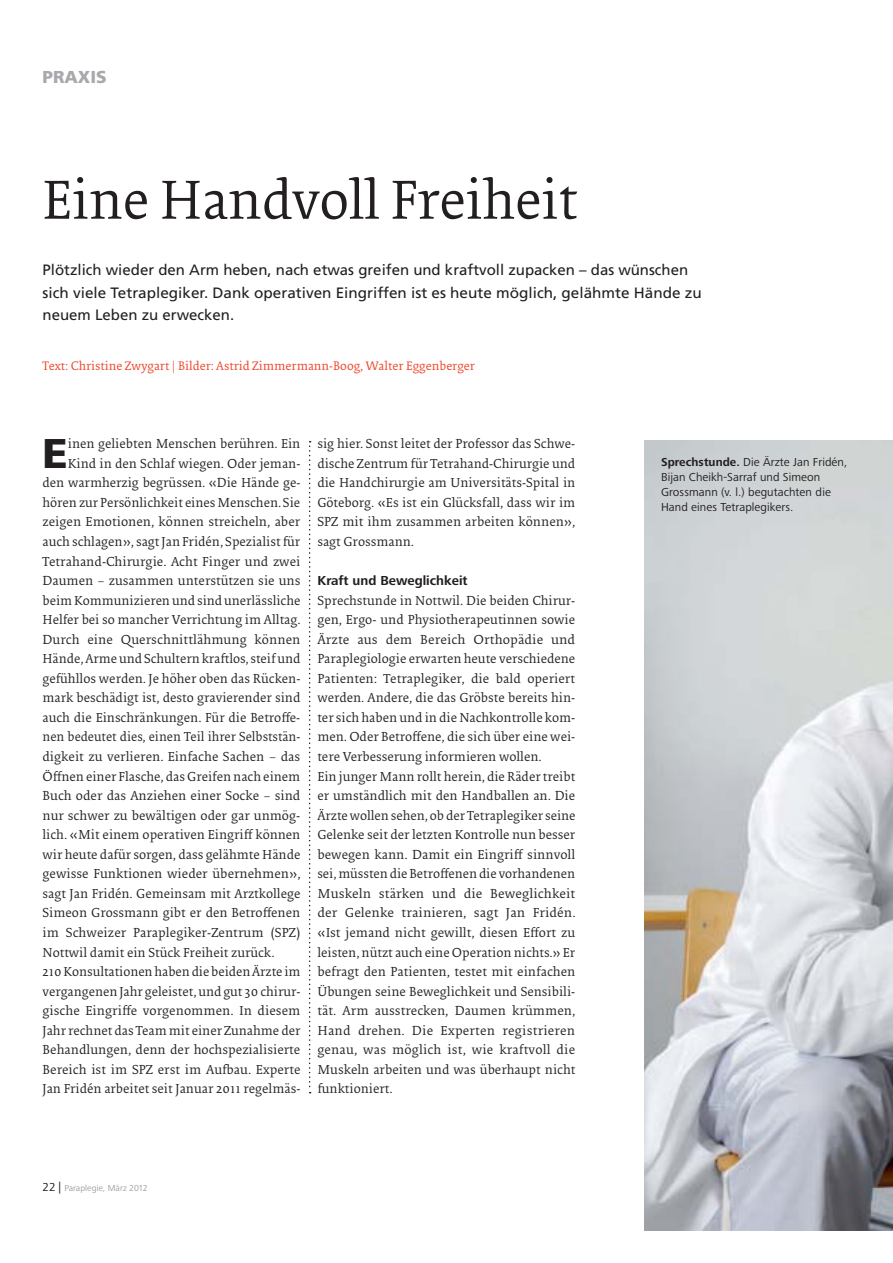
<style>
.page{position:relative;width:893px;height:1263px;background:#fff}
.page>*{position:absolute;margin:0;border:0;box-sizing:border-box;transform-origin:0 0}
.t1{font:57px "Collis";letter-spacing:-.01em;color:#231f20}
.t2{font:900 41.55px "Frutiger LT";color:#231f20}
.t3{font:900 17.25px "Frutiger LT";color:#a7a9ac}
.t4{font:15px/22.5px "Frutiger LT";color:#231f20}
.t5{font:13.5px/19.5px "Collis";color:#231f20;text-align:justify}
.t6{font:700 13.5px "Frutiger Next Pro";color:#231f20}
.t7{font:12.75px "Collis";color:#ef4023}
.t8{font:12px/15px "Frutiger Next Pro";letter-spacing:.005em;color:#231f20}
.t9{font:9px "Frutiger Next Pro";color:#9d9fa1}
.s1{font-size:12px;color:#231f20}
.s2{font-weight:700}
</style>
<div class="page">
<img style="left:644px;top:441px;width:249px;height:790px">
<svg style="left:309px;top:441px;width:2px;height:652px"></svg>
<p class="t3" style="left:43px;top:67px;width:66px">PRAXIS</p>
<h1 class="t1" style="left:43px;top:177px;width:536px">Eine Handvoll Freiheit</h1>
<p class="t4" style="left:43px;top:260px;width:661px">Plötzlich wieder den Arm heben, nach etwas greifen und kraftvoll zupacken – das wünschen sich viele Tetraplegiker. Dank operativen Eingriffen ist es heute möglich, gelähmte Hände zu neuem Leben zu erwecken.</p>
<p class="t7" style="left:43px;top:360px;width:434px">Text: Christine Zwygart | Bilder: Astrid Zimmermann-Boog, Walter Eggenberger</p>
<h2 class="t2" style="left:43px;top:429px;width:27px">E</h2>
<p class="t5" style="left:68px;top:435px;width:234px">inen geliebten Menschen berühren. Ein</p>
<p class="t5" style="left:68px;top:455px;width:234px">Kind in den Schlaf wiegen. Oder jeman-</p>
<p class="t5" style="left:43px;top:474px;width:259px">den warmherzig begrüssen. «Die Hände ge-</p>
<p class="t5" style="left:43px;top:494px;width:259px">hören zur Persönlichkeit eines Menschen. Sie</p>
<p class="t5" style="left:43px;top:514px;width:259px">zeigen Emotionen, können streicheln, aber</p>
<p class="t5" style="left:43px;top:533px;width:259px">auch schlagen», sagt Jan Fridén, Spezialist für</p>
<p class="t5" style="left:43px;top:553px;width:259px">Tetrahand-Chirurgie. Acht Finger und zwei</p>
<p class="t5" style="left:43px;top:572px;width:259px">Daumen – zusammen unterstützen sie uns</p>
<p class="t5" style="left:43px;top:592px;width:259px">beim Kommunizieren und sind unerlässliche</p>
<p class="t5" style="left:43px;top:611px;width:259px">Helfer bei so mancher Verrichtung im Alltag.</p>
<p class="t5" style="left:43px;top:631px;width:259px">Durch eine Querschnittlähmung können</p>
<p class="t5" style="left:43px;top:650px;width:260px">Hände, Arme und Schultern kraftlos, steif und</p>
<p class="t5" style="left:43px;top:670px;width:259px">gefühllos werden. Je höher oben das Rücken-</p>
<p class="t5" style="left:43px;top:689px;width:259px">mark beschädigt ist, desto gravierender sind</p>
<p class="t5" style="left:43px;top:709px;width:259px">auch die Einschränkungen. Für die Betroffe-</p>
<p class="t5" style="left:43px;top:729px;width:259px">nen bedeutet dies, einen Teil ihrer Selbststän-</p>
<p class="t5" style="left:43px;top:748px;width:259px">digkeit zu verlieren. Einfache Sachen – das</p>
<p class="t5" style="left:43px;top:768px;width:259px">Öffnen einer Flasche, das Greifen nach einem</p>
<p class="t5" style="left:43px;top:787px;width:259px">Buch oder das Anziehen einer Socke – sind</p>
<p class="t5" style="left:43px;top:807px;width:259px">nur schwer zu bewältigen oder gar unmög-</p>
<p class="t5" style="left:43px;top:826px;width:259px">lich. «Mit einem operativen Eingriff können</p>
<p class="t5" style="left:43px;top:846px;width:259px">wir heute dafür sorgen, dass gelähmte Hände</p>
<p class="t5" style="left:43px;top:865px;width:259px">gewisse Funktionen wieder übernehmen»,</p>
<p class="t5" style="left:43px;top:885px;width:259px">sagt Jan Fridén. Gemeinsam mit Arztkollege</p>
<p class="t5" style="left:43px;top:905px;width:259px">Simeon Grossmann gibt er den Betroffenen</p>
<p class="t5" style="left:43px;top:924px;width:259px">im Schweizer Paraplegiker-Zentrum (SPZ)</p>
<p class="t5" style="left:43px;top:944px;width:233px">Nottwil damit ein Stück Freiheit zurück.</p>
<p class="t5" style="left:43px;top:963px;width:259px">210 Konsultationen haben die beiden Ärzte im</p>
<p class="t5" style="left:43px;top:983px;width:259px">vergangenen Jahr geleistet, und gut 30 chirur-</p>
<p class="t5" style="left:43px;top:1002px;width:259px">gische Eingriffe vorgenommen. In diesem</p>
<p class="t5" style="left:43px;top:1022px;width:259px">Jahr rechnet das Team mit einer Zunahme der</p>
<p class="t5" style="left:43px;top:1041px;width:259px">Behandlungen, denn der hochspezialisierte</p>
<p class="t5" style="left:43px;top:1061px;width:259px">Bereich ist im SPZ erst im Aufbau. Experte</p>
<p class="t5" style="left:43px;top:1080px;width:259px">Jan Fridén arbeitet seit Januar 2011 regelmäs-</p>
<p class="t5" style="left:317px;top:435px;width:259px">sig hier. Sonst leitet der Professor das Schwe&shy;dische Zentrum für Tetrahand-Chirurgie und die Handchirurgie am Universitäts-Spital in Göteborg. «Es ist ein Glücksfall, dass wir im SPZ mit ihm zusammen arbeiten können», sagt Grossmann.</p>
<p class="t6" style="left:317px;top:575px;width:152px">Kraft und Beweglichkeit</p>
<p class="t5" style="left:317px;top:592px;width:260px;text-align:left">Sprechstunde in Nottwil. Die beiden Chirur&shy;gen, Ergo- und Physiotherapeutinnen sowie Ärzte aus dem Bereich Orthopädie und Paraplegiologie erwarten heute verschiedene Patienten: Tetraplegiker, die bald operiert werden. Andere, die das Gröbste bereits hin&shy;ter sich haben und in die Nachkontrolle kom&shy;men. Oder Betroffene, die sich über eine wei&shy;tere Verbesserung informieren wollen.<br>Ein junger Mann rollt herein, die Räder treibt er umständlich mit den Handballen an. Die Ärzte wollen sehen, ob der Tetraplegiker seine Gelenke seit der letzten Kontrolle nun besser bewegen kann. Damit ein Eingriff sinnvoll sei, müssten die Betroffenen die vorhandenen Muskeln stärken und die Beweglichkeit der Gelenke trainieren, sagt Jan Fridén. «Ist jemand nicht gewillt, diesen Effort zu leisten, nützt auch eine Operation nichts.» Er befragt den Patienten, testet mit einfachen Übungen seine Beweglichkeit und Sensibili&shy;tät. Arm ausstrecken, Daumen krümmen, Hand drehen. Die Experten registrieren genau, was möglich ist, wie kraftvoll die Muskeln arbeiten und was überhaupt nicht funktioniert.</p>
<p class="t9" style="left:43px;top:1184px;width:107px"><span class="s1">22 |</span> Paraplegie, März 2012</p>
<p class="t8" style="left:661px;top:455px;width:188px"><span class="s2">Sprechstunde.</span> Die Ärzte Jan Fridén,<br>Bijan Cheikh-Sarraf und Simeon<br>Grossmann (v. l.) begutachten die<br>Hand eines Tetraplegikers.</p>
</div>
